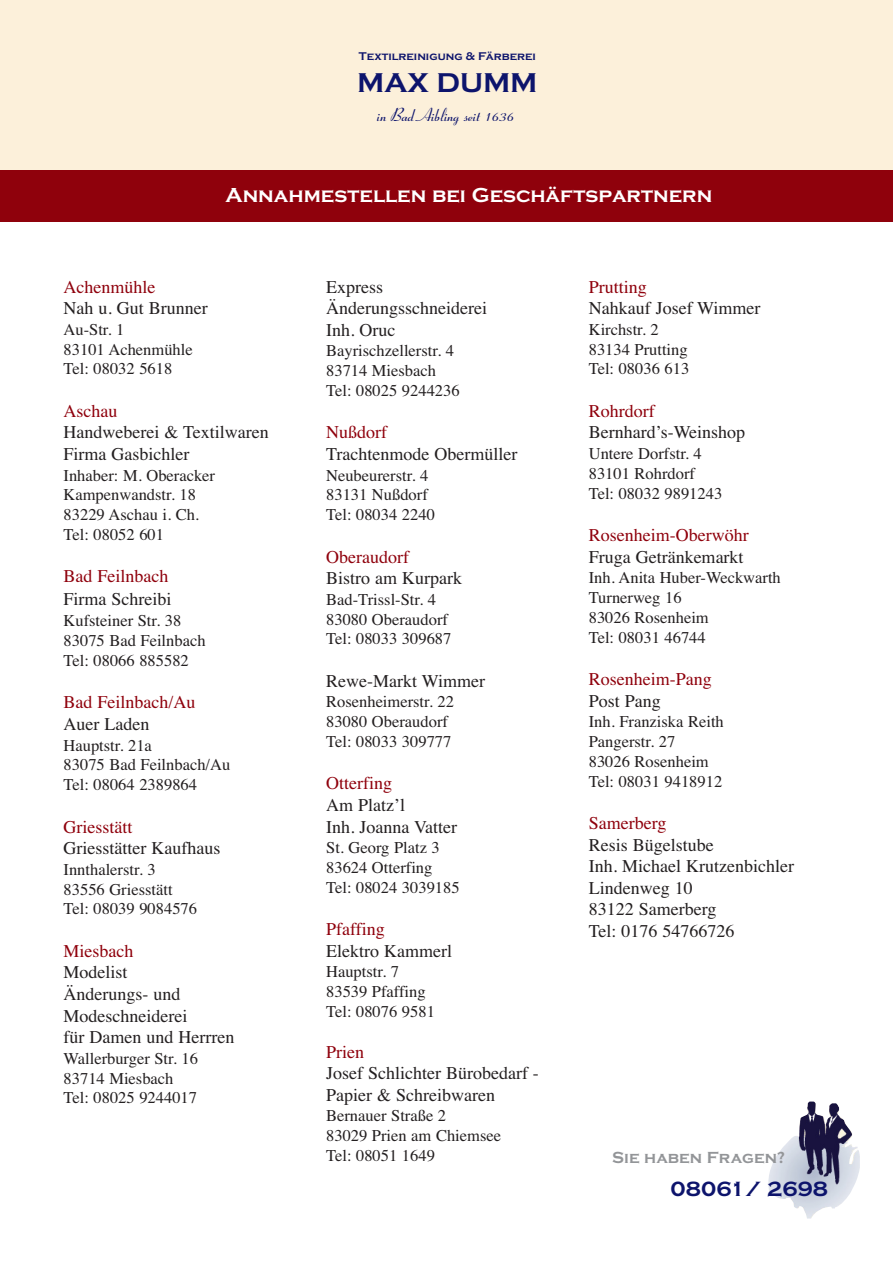
<style>
.page{position:relative;width:893px;height:1263px;background:#fff}
.page>*{position:absolute;margin:0;border:0;box-sizing:border-box;transform-origin:0 0}
.t1{font:700 28.2px "Copperplate Gothic";color:#0d146c}
.t2{font:700 21.45px "Copperplate Gothic";color:#0d146c}
.t3{font:700 21px "Copperplate Gothic";color:#fff}
.t4{font:700 18.6px "Ribbon 131 BT";color:#0d146c}
.t5{font:18px/21.6px "Times";color:#231f20}
.t6{font:18px "Times";color:#8f010c}
.t7{font:700 16.65px "Copperplate Gothic";color:#939598}
.t8{font:16.5px/19.8px "Times";color:#231f20}
.t9{font:700 11.55px "Copperplate Gothic";color:#0d146c}
</style>
<div class="page">
<img style="left:768px;top:1102px;width:92px;height:117px">
<div style="left:0;top:0;width:893px;height:170px;background:#fcf0da"></div>
<div style="left:0;top:170px;width:893px;height:51px;background:#8f010c"></div>
<p class="t9" style="left:359px;top:49px;width:178px">Textilreinigung &amp; Färberei</p>
<h1 class="t1" style="left:357px;top:65px;width:182px">MAX DUMM</h1>
<p class="t4" style="left:379px;top:109px;width:138px">in Bad Aibling seit 1636</p>
<p class="t3" style="left:226px;top:182px;width:488px">Annahmestellen bei Geschäftspartnern</p>
<p class="t6" style="left:64px;top:280px;width:93px">Achenmühle</p>
<p class="t5" style="left:64px;top:299px;width:146px">Nah u. Gut Brunner</p>
<p class="t8" style="left:64px;top:321px;width:131px">Au-Str. 1<br>83101 Achenmühle<br>Tel: 08032 5618</p>
<p class="t6" style="left:64px;top:404px;width:55px">Aschau</p>
<p class="t5" style="left:64px;top:423px;width:207px">Handweberei &amp; Textilwaren<br>Firma Gasbichler</p>
<p class="t8" style="left:64px;top:467px;width:153px">Inhaber: M. Oberacker<br>Kampenwandstr. 18<br>83229 Aschau i. Ch.<br>Tel: 08052 601</p>
<p class="t6" style="left:64px;top:570px;width:106px">Bad Feilnbach</p>
<p class="t5" style="left:64px;top:590px;width:109px">Firma Schreibi</p>
<p class="t8" style="left:64px;top:613px;width:143px">Kufsteiner Str. 38<br>83075 Bad Feilnbach<br>Tel: 08066 885582</p>
<p class="t6" style="left:64px;top:696px;width:133px">Bad Feilnbach/Au</p>
<p class="t5" style="left:64px;top:715px;width:87px">Auer Laden</p>
<p class="t8" style="left:64px;top:737px;width:168px">Hauptstr. 21a<br>83075 Bad Feilnbach/Au<br>Tel: 08064 2389864</p>
<p class="t6" style="left:64px;top:820px;width:70px">Griesstätt</p>
<p class="t5" style="left:64px;top:839px;width:158px">Griesstätter Kaufhaus</p>
<p class="t8" style="left:64px;top:861px;width:135px">Innthalerstr. 3<br>83556 Griesstätt<br>Tel: 08039 9084576</p>
<p class="t6" style="left:64px;top:944px;width:71px">Miesbach</p>
<p class="t5" style="left:64px;top:963px;width:172px">Modelist<br>Änderungs- und<br>Modeschneiderei<br>für Damen und Herrren</p>
<p class="t8" style="left:64px;top:1050px;width:136px">Wallerburger Str. 16<br>83714 Miesbach<br>Tel: 08025 9244017</p>
<p class="t5" style="left:326px;top:278px;width:162px">Express<br>Änderungsschneiderei<br>Inh. Oruc</p>
<p class="t8" style="left:326px;top:343px;width:135px">Bayrischzellerstr. 4<br>83714 Miesbach<br>Tel: 08025 9244236</p>
<p class="t6" style="left:326px;top:426px;width:62px">Nußdorf</p>
<p class="t5" style="left:326px;top:445px;width:193px">Trachtenmode Obermüller</p>
<p class="t8" style="left:326px;top:467px;width:110px">Neubeurerstr. 4<br>83131 Nußdorf<br>Tel: 08034 2240</p>
<p class="t6" style="left:326px;top:550px;width:84px">Oberaudorf</p>
<p class="t5" style="left:326px;top:569px;width:137px">Bistro am Kurpark</p>
<p class="t8" style="left:326px;top:591px;width:127px">Bad-Trissl-Str. 4<br>83080 Oberaudorf<br>Tel: 08033 309687</p>
<p class="t5" style="left:326px;top:672px;width:160px">Rewe-Markt Wimmer</p>
<p class="t8" style="left:326px;top:694px;width:129px">Rosenheimerstr. 22<br>83080 Oberaudorf<br>Tel: 08033 309777</p>
<p class="t6" style="left:326px;top:777px;width:67px">Otterfing</p>
<p class="t5" style="left:326px;top:796px;width:133px">Am Platz’l<br>Inh. Joanna Vatter</p>
<p class="t8" style="left:326px;top:839px;width:135px">St. Georg Platz 3<br>83624 Otterfing<br>Tel: 08024 3039185</p>
<p class="t6" style="left:326px;top:923px;width:60px">Pfaffing</p>
<p class="t5" style="left:326px;top:942px;width:127px">Elektro Kammerl</p>
<p class="t8" style="left:326px;top:964px;width:110px">Hauptstr. 7<br>83539 Pfaffing<br>Tel: 08076 9581</p>
<p class="t6" style="left:326px;top:1045px;width:39px">Prien</p>
<p class="t5" style="left:326px;top:1064px;width:214px">Josef Schlichter Bürobedarf -<br>Papier &amp; Schreibwaren</p>
<p class="t8" style="left:326px;top:1108px;width:176px">Bernauer Straße 2<br>83029 Prien am Chiemsee<br>Tel: 08051 1649</p>
<p class="t6" style="left:589px;top:280px;width:60px">Prutting</p>
<p class="t5" style="left:589px;top:299px;width:173px">Nahkauf Josef Wimmer</p>
<p class="t8" style="left:589px;top:321px;width:102px">Kirchstr. 2<br>83134 Prutting<br>Tel: 08036 613</p>
<p class="t6" style="left:589px;top:404px;width:67px">Rohrdorf</p>
<p class="t5" style="left:589px;top:423px;width:158px">Bernhard’s-Weinshop</p>
<p class="t8" style="left:589px;top:445px;width:135px">Untere Dorfstr. 4<br>83101 Rohrdorf<br>Tel: 08032 9891243</p>
<p class="t6" style="left:589px;top:528px;width:161px">Rosenheim-Oberwöhr</p>
<p class="t5" style="left:589px;top:548px;width:156px">Fruga Getränkemarkt</p>
<p class="t8" style="left:589px;top:569px;width:194px">Inh. Anita Huber-Weckwarth<br>Turnerweg 16<br>83026 Rosenheim<br>Tel: 08031 46744</p>
<p class="t6" style="left:589px;top:672px;width:124px">Rosenheim-Pang</p>
<p class="t5" style="left:589px;top:692px;width:73px">Post Pang</p>
<p class="t8" style="left:589px;top:713px;width:137px">Inh. Franziska Reith<br>Pangerstr. 27<br>83026 Rosenheim<br>Tel: 08031 9418912</p>
<p class="t6" style="left:589px;top:816px;width:79px">Samerberg</p>
<p class="t5" style="left:589px;top:836px;width:207px">Resis Bügelstube<br>Inh. Michael Krutzenbichler<br>Lindenweg 10<br>83122 Samerberg<br>Tel: 0176 54766726</p>
<p class="t7" style="left:612px;top:1147px;width:175px">Sie haben Fragen?</p>
<h2 class="t2" style="left:671px;top:1176px;width:159px">08061/ 2698</h2>
</div>
